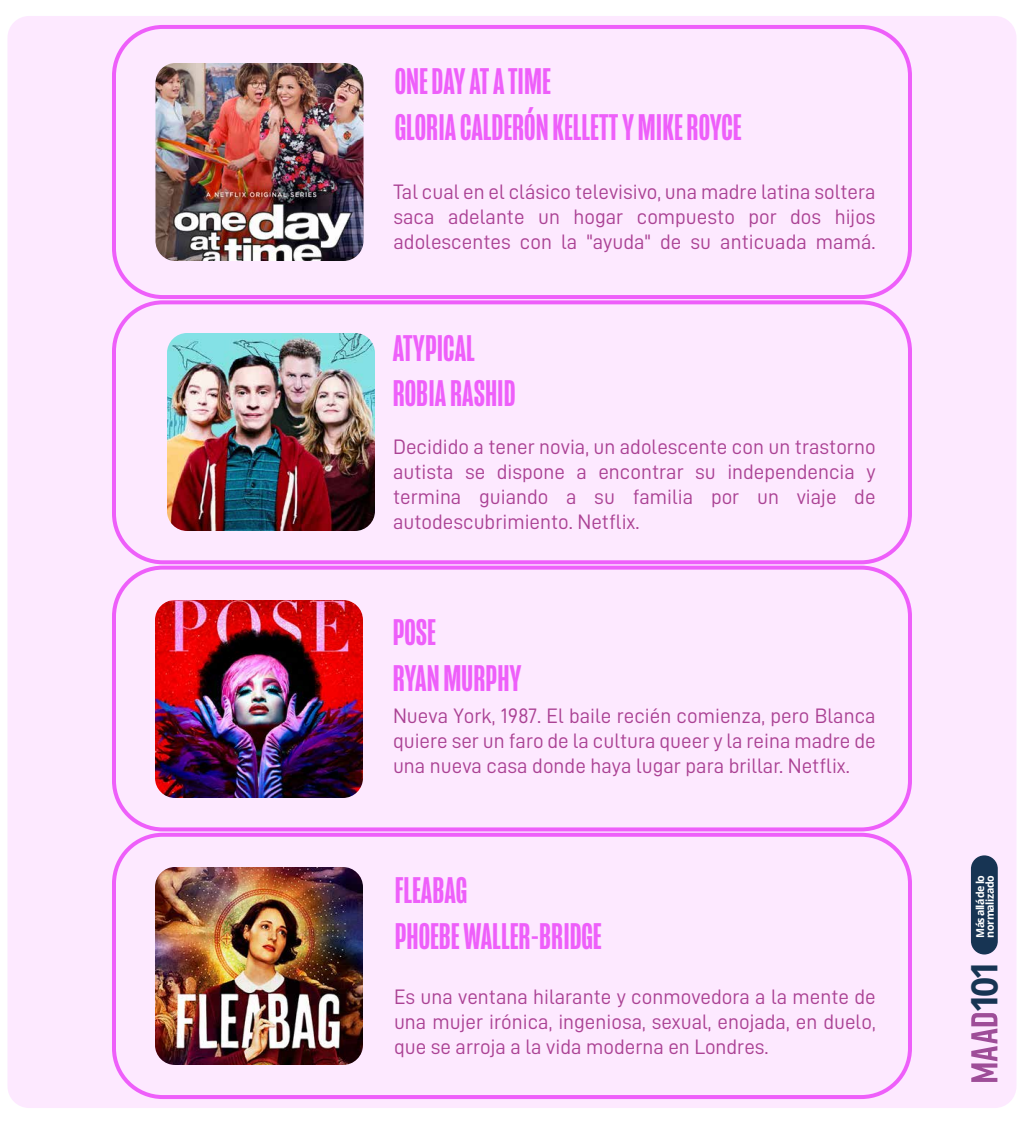
<style>
.page{position:relative;width:1024px;height:1124px;background:#fff}
.page>*{position:absolute;margin:0;border:0;box-sizing:border-box;transform-origin:0 0}
.t1{font:500 38px/45.6px "Mongoose";color:#ee5ffa}
.t2{font:700 36.5px "Open Sans";color:#173453;scale:.96 1}
.t3{font:21px/25.2px "D DIN";color:#ab4294;text-align:justify}
.t4{font:700 10.9px/9.8px "Open Sans";letter-spacing:-.04em;color:#fff}
</style>
<div class="page">
<div style="left:8px;top:16px;width:1009px;height:1092px;background:#fde9ff;border-radius:22px"></div>
<div style="left:112px;top:833px;width:800px;height:266px;border:4px solid #ee5ffa;border-radius:49px"></div>
<div style="left:112px;top:566px;width:800px;height:265px;border:4px solid #ee5ffa;border-radius:49px"></div>
<div style="left:112px;top:300px;width:800px;height:264px;border:4px solid #ee5ffa;border-radius:49px"></div>
<div style="left:112px;top:25px;width:800px;height:274px;border:4px solid #ee5ffa;border-radius:49px"></div>
<img style="left:156px;top:63px;width:208px;height:198px">
<img style="left:167px;top:333px;width:208px;height:198px">
<img style="left:155px;top:600px;width:208px;height:198px">
<img style="left:155px;top:867px;width:208px;height:198px">
<div style="left:971px;top:855px;width:27px;height:100px;background:#173453;border-radius:13px"></div>
<svg style="left:971px;top:1013px;width:26px;height:69px"></svg>
<h1 class="t1" style="left:395px;top:59px;width:348px">ONE DAY AT A TIME<br>GLORIA CALDERÓN KELLETT Y MIKE ROYCE</h1>
<p class="t3" style="left:394px;top:178px;width:484px">Tal cual en el clásico televisivo, una madre latina soltera saca adelante un hogar compuesto por dos hijos adolescentes con la "ayuda" de su anticuada mamá.</p>
<h1 class="t1" style="left:393px;top:326px;width:124px">ATYPICAL<br>ROBIA RASHID</h1>
<p class="t3" style="left:393px;top:434px;width:484px">Decidido a tener novia, un adolescente con un trastorno autista se dispone a encontrar su independencia y termina guiando a su familia por un viaje de autodescubrimiento. Netflix.</p>
<h1 class="t1" style="left:393px;top:610px;width:130px">POSE<br>RYAN MURPHY</h1>
<p class="t3" style="left:393px;top:703px;width:484px">Nueva York, 1987. El baile recién comienza, pero Blanca quiere ser un faro de la cultura queer y la reina madre de una nueva casa donde haya lugar para brillar. Netflix.</p>
<h1 class="t1" style="left:395px;top:868px;width:208px">FLEABAG<br>PHOEBE WALLER-BRIDGE</h1>
<p class="t3" style="left:394px;top:983px;width:483px">Es una ventana hilarante y conmovedora a la mente de una mujer irónica, ingeniosa, sexual, enojada, en duelo, que se arroja a la vida moderna en Londres.</p>
<p class="t4" style="left:975px;top:938px;width:64px;rotate:-90deg">Más allá de lo normalizado</p>
<h2 class="t2" style="left:958px;top:1013px;width:57px;rotate:-90deg">101</h2>
</div>
